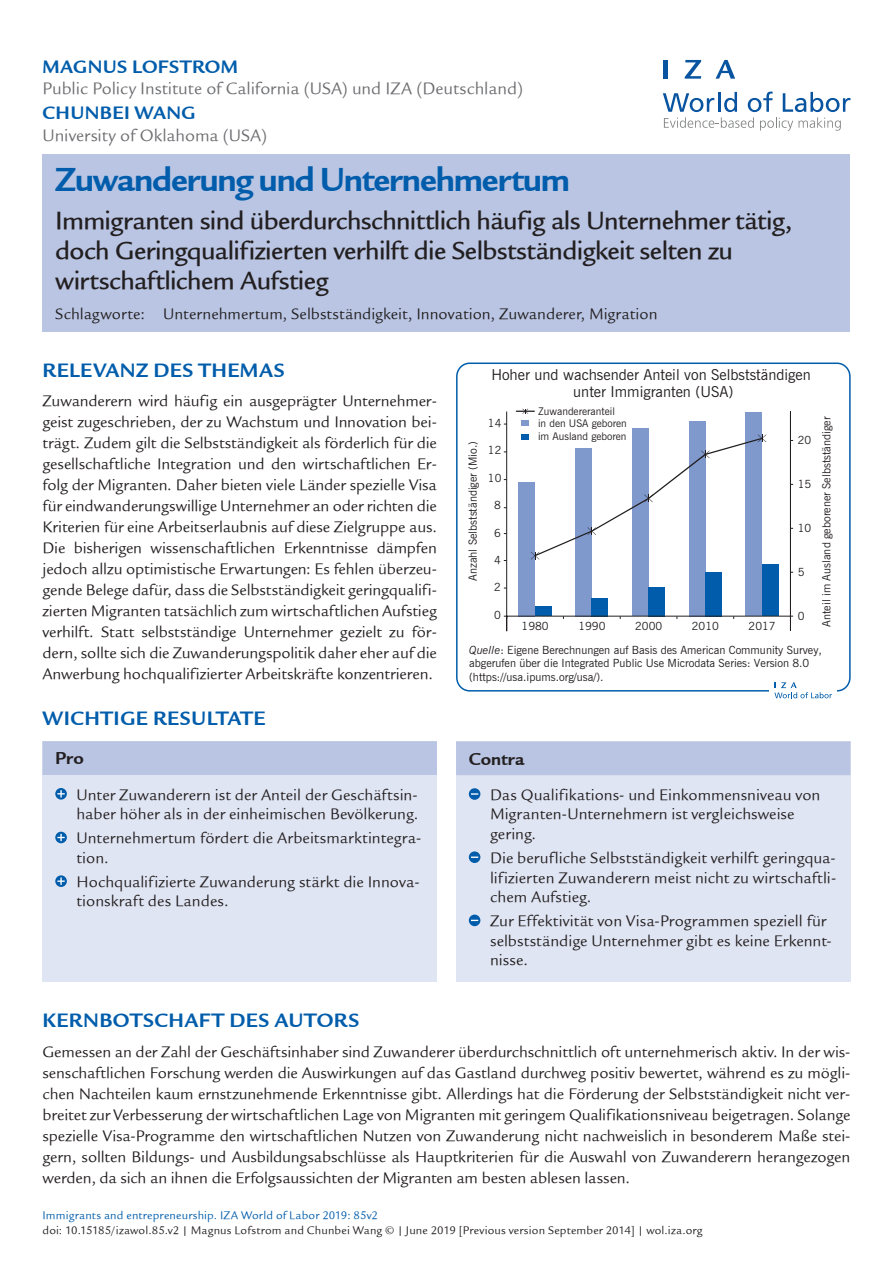
<style>
.page{position:relative;width:893px;height:1263px;background:#fff}
.page>*{position:absolute;margin:0;border:0;box-sizing:border-box;transform-origin:0 0}
.t1{font:36px "Legacy Sans ITCTT Bold";letter-spacing:-.03em;color:#015dab}
.t2{font:27px/30px "Legacy Sans Md ITCTT Medium";letter-spacing:-.02em;color:#231f20}
.t3{font:21px "Legacy Sans ITCTT Bold";letter-spacing:.02em;color:#015dab}
.t4{font:19.5px "Legacy Sans ITCTT Bold";letter-spacing:.02em;color:#015dab}
.t5{font:18.75px "Legacy Sans ITCTT Bold";color:#231f20}
.t6{font:18px "Legacy Sans ITCTT Book";letter-spacing:-.005em;color:#6c6d70}
.t7{font:16.5px/21px "Legacy Sans ITCTT Book";letter-spacing:.005em;color:#231f20}
.t8{font:15px/16.5px "News Gothic BT";color:#231f20;text-align:center}
.t9{font:12px "Legacy Sans ITCTT Book";letter-spacing:.015em;color:#231f20}
.t10{font:12px "Legacy Sans ITCTT Book";letter-spacing:.015em;color:#015dab}
.t11{font:11.25px/13.5px "News Gothic BT";color:#231f20}
.t12{font:10.5px/13.5px "News Gothic BT";color:#231f20}
.s1{font-style:italic}
</style>
<div class="page">
<svg style="left:663px;top:92px;width:187px;height:39px"></svg>
<hr style="left:664px;top:60px;width:4px;height:19px;background:#0854a0">
<svg style="left:685px;top:60px;width:16px;height:19px"></svg>
<svg style="left:716px;top:60px;width:19px;height:19px"></svg>
<div style="left:43px;top:154px;width:807px;height:177px;background:#b9c5e3"></div>
<div style="left:43px;top:741px;width:394px;height:241px;background:#e0e5f3"></div>
<div style="left:43px;top:741px;width:394px;height:34px;background:#b9c5e3"></div>
<svg style="left:55px;top:788px;width:12px;height:12px"></svg>
<svg style="left:57px;top:790px;width:8px;height:7px"></svg>
<svg style="left:55px;top:832px;width:12px;height:11px"></svg>
<svg style="left:57px;top:834px;width:8px;height:7px"></svg>
<svg style="left:55px;top:875px;width:12px;height:12px"></svg>
<svg style="left:57px;top:877px;width:8px;height:8px"></svg>
<div style="left:456px;top:742px;width:394px;height:240px;background:#e0e5f3"></div>
<div style="left:456px;top:741px;width:394px;height:34px;background:#b9c5e3"></div>
<div style="left:469px;top:788px;width:11px;height:12px;background:#015dab;border-radius:50%"></div>
<svg style="left:471px;top:793px;width:7px;height:2px"></svg>
<div style="left:469px;top:851px;width:11px;height:12px;background:#015dab;border-radius:50%"></div>
<svg style="left:471px;top:856px;width:7px;height:2px"></svg>
<svg style="left:469px;top:914px;width:11px;height:12px"></svg>
<div style="left:456px;top:362px;width:395px;height:329px;border:2px solid #015dab;border-radius:13px"></div>
<div style="left:769px;top:677px;width:68px;height:27px;background:#fff"></div>
<svg style="left:774px;top:682px;width:58px;height:16px"></svg>
<div style="left:746px;top:412px;width:16px;height:204px;background:#7f99cd"></div>
<div style="left:689px;top:421px;width:16px;height:195px;background:#7f99cd"></div>
<div style="left:632px;top:429px;width:17px;height:187px;background:#7f99cd"></div>
<div style="left:576px;top:448px;width:16px;height:168px;background:#7f99cd"></div>
<div style="left:519px;top:482px;width:16px;height:134px;background:#7f99cd"></div>
<div style="left:535px;top:606px;width:16px;height:10px;background:#015dab"></div>
<div style="left:592px;top:598px;width:16px;height:18px;background:#015dab"></div>
<div style="left:649px;top:587px;width:16px;height:29px;background:#015dab"></div>
<div style="left:705px;top:572px;width:16px;height:44px;background:#015dab"></div>
<div style="left:762px;top:564px;width:16px;height:52px;background:#015dab"></div>
<hr style="left:790px;top:411px;width:1px;height:220px;background:#231f20">
<hr style="left:506px;top:411px;width:1px;height:220px;background:#231f20">
<hr style="left:507px;top:616px;width:283px;height:1px;background:#231f20">
<svg style="left:521px;top:420px;width:7px;height:5px"></svg>
<svg style="left:521px;top:434px;width:245px;height:125px"></svg>
<svg style="left:516px;top:409px;width:19px;height:5px"></svg>
<p class="t4" style="left:43px;top:55px;width:197px">MAGNUS LOFSTROM</p>
<p class="t6" style="left:43px;top:79px;width:482px">Public Policy Institute of California (USA) und IZA (Deutschland)</p>
<p class="t4" style="left:43px;top:102px;width:155px">CHUNBEI WANG</p>
<p class="t6" style="left:43px;top:125px;width:226px">University of Oklahoma (USA)</p>
<h1 class="t1" style="left:55px;top:159px;width:516px">Zuwanderung und Unternehmertum</h1>
<h2 class="t2" style="left:55px;top:206px;width:738px">Immigranten sind überdurchschnittlich häufig als Unternehmer tätig, doch Geringqualifizierten verhilft die Selbstständigkeit selten zu wirtschaftlichem Aufstieg</h2>
<p class="t7" style="left:55px;top:303px;width:604px">Schlagworte: Unternehmertum, Selbstständigkeit, Innovation, Zuwanderer, Migration</p>
<p class="t3" style="left:43px;top:358px;width:244px">RELEVANZ DES THEMAS</p>
<p class="t7" style="left:43px;top:391px;width:396px;text-align:justify">Zuwanderern wird häufig ein ausgeprägter Unternehmer&shy;geist zugeschrieben, der zu Wachstum und Innovation bei&shy;trägt. Zudem gilt die Selbstständigkeit als förderlich für die gesellschaftliche Integration und den wirtschaftlichen Er&shy;folg der Migranten. Daher bieten viele Länder spezielle Visa für eindwanderungswillige Unternehmer an oder richten die Kriterien für eine Arbeitserlaubnis auf diese Zielgruppe aus.<br>Die bisherigen wissenschaftlichen Erkenntnisse dämpfen jedoch allzu optimistische Erwartungen: Es fehlen überzeu&shy;gende Belege dafür, dass die Selbstständigkeit geringqualifi&shy;zierten Migranten tatsächlich zum wirtschaftlichen Aufstieg verhilft. Statt selbstständige Unternehmer gezielt zu för&shy;dern, sollte sich die Zuwanderungspolitik daher eher auf die Anwerbung hochqualifizierter Arbeitskräfte konzentrieren.</p>
<p class="t3" style="left:43px;top:706px;width:225px">WICHTIGE RESULTATE</p>
<p class="t5" style="left:55px;top:748px;width:30px">Pro</p>
<p class="t7" style="left:77px;top:785px;width:343px;line-height:19.5px">Unter Zuwanderern ist der Anteil der Geschäftsin&shy;haber höher als in der einheimischen Bevölkerung.</p>
<p class="t7" style="left:77px;top:828px;width:346px;line-height:19.5px">Unternehmertum fördert die Arbeitsmarktintegra&shy;tion.</p>
<p class="t7" style="left:77px;top:872px;width:344px;line-height:19.5px">Hochqualifizierte Zuwanderung stärkt die Innova&shy;tionskraft des Landes.</p>
<p class="t11" style="left:467px;top:581px;width:142px;rotate:-90deg">Anzahl Selbstständiger (Mio.)</p>
<p class="t8" style="left:491px;top:367px;width:321px">Hoher und wachsender Anteil von Selbstständigen unter Immigranten (USA)</p>
<p class="t11" style="left:488px;top:417px;width:15px">14</p>
<p class="t11" style="left:488px;top:444px;width:15px">12</p>
<p class="t11" style="left:488px;top:471px;width:15px">10</p>
<p class="t11" style="left:494px;top:499px;width:8px">8</p>
<p class="t11" style="left:494px;top:526px;width:8px">6</p>
<p class="t11" style="left:494px;top:554px;width:8px">4</p>
<p class="t11" style="left:494px;top:581px;width:8px">2</p>
<p class="t11" style="left:494px;top:608px;width:8px">0</p>
<p class="t12" style="left:538px;top:405px;width:78px">Zuwandereranteil</p>
<p class="t12" style="left:538px;top:417px;width:90px">in den USA geboren im Ausland geboren</p>
<p class="t11" style="left:522px;top:620px;width:29px">1980</p>
<p class="t11" style="left:578px;top:620px;width:29px">1990</p>
<p class="t11" style="left:635px;top:620px;width:29px">2000</p>
<p class="t11" style="left:692px;top:620px;width:29px">2010</p>
<p class="t11" style="left:749px;top:620px;width:29px">2017</p>
<p class="t11" style="left:798px;top:434px;width:15px">20</p>
<p class="t11" style="left:798px;top:478px;width:15px">15</p>
<p class="t11" style="left:798px;top:522px;width:15px">10</p>
<p class="t11" style="left:798px;top:566px;width:8px">5</p>
<p class="t11" style="left:798px;top:610px;width:8px">0</p>
<p class="t11" style="left:820px;top:627px;width:212px;rotate:-90deg">Anteil im Ausland geborener Selbstständiger</p>
<p class="t11" style="left:469px;top:643px;width:354px"><span class="s1">Quelle</span>: Eigene Berechnungen auf Basis des American Community Survey, abgerufen über die Integrated Public Use Microdata Series: Version 8.0 (https://usa.ipums.org/usa/).</p>
<p class="t5" style="left:469px;top:748px;width:57px">Contra</p>
<p class="t7" style="left:490px;top:785px;width:332px;line-height:19.5px">Das Qualifikations- und Einkommensniveau von<br>Migranten-Unternehmern ist vergleichsweise gering.</p>
<p class="t7" style="left:490px;top:848px;width:348px;line-height:19.5px;text-align:justify">Die berufliche Selbstständigkeit verhilft geringqua&shy;lifizierten Zuwanderern meist nicht zu wirtschaftli&shy;chem Aufstieg.</p>
<p class="t7" style="left:490px;top:911px;width:343px;line-height:19.5px">Zur Effektivität von Visa-Programmen speziell für selbstständige Unternehmer gibt es keine Erkennt&shy;nisse.</p>
<p class="t3" style="left:43px;top:1008px;width:319px">KERNBOTSCHAFT DES AUTORS</p>
<p class="t7" style="left:43px;top:1041px;width:809px;text-align:justify">Gemessen an der Zahl der Geschäftsinhaber sind Zuwanderer überdurchschnittlich oft unternehmerisch aktiv. In der wis&shy;senschaftlichen Forschung werden die Auswirkungen auf das Gastland durchweg positiv bewertet, während es zu mögli&shy;chen Nachteilen kaum ernstzunehmende Erkenntnisse gibt. Allerdings hat die Förderung der Selbstständigkeit nicht ver&shy;breitet zur Verbesserung der wirtschaftlichen Lage von Migranten mit geringem Qualifikationsniveau beigetragen. Solange spezielle Visa-Programme den wirtschaftlichen Nutzen von Zuwanderung nicht nachweislich in besonderem Maße stei&shy;gern, sollten Bildungs- und Ausbildungsabschlüsse als Hauptkriterien für die Auswahl von Zuwanderern herangezogen werden, da sich an ihnen die Erfolgsaussichten der Migranten am besten ablesen lassen.</p>
<p class="t10" style="left:43px;top:1209px;width:337px">Immigrants and entrepreneurship. IZA World of Labor 2019: 85v2</p>
<p class="t9" style="left:43px;top:1224px;width:662px">doi: 10.15185/izawol.85.v2 | Magnus Lofstrom and Chunbei Wang © | June 2019 [Previous version September 2014] | wol.iza.org</p>
</div>
